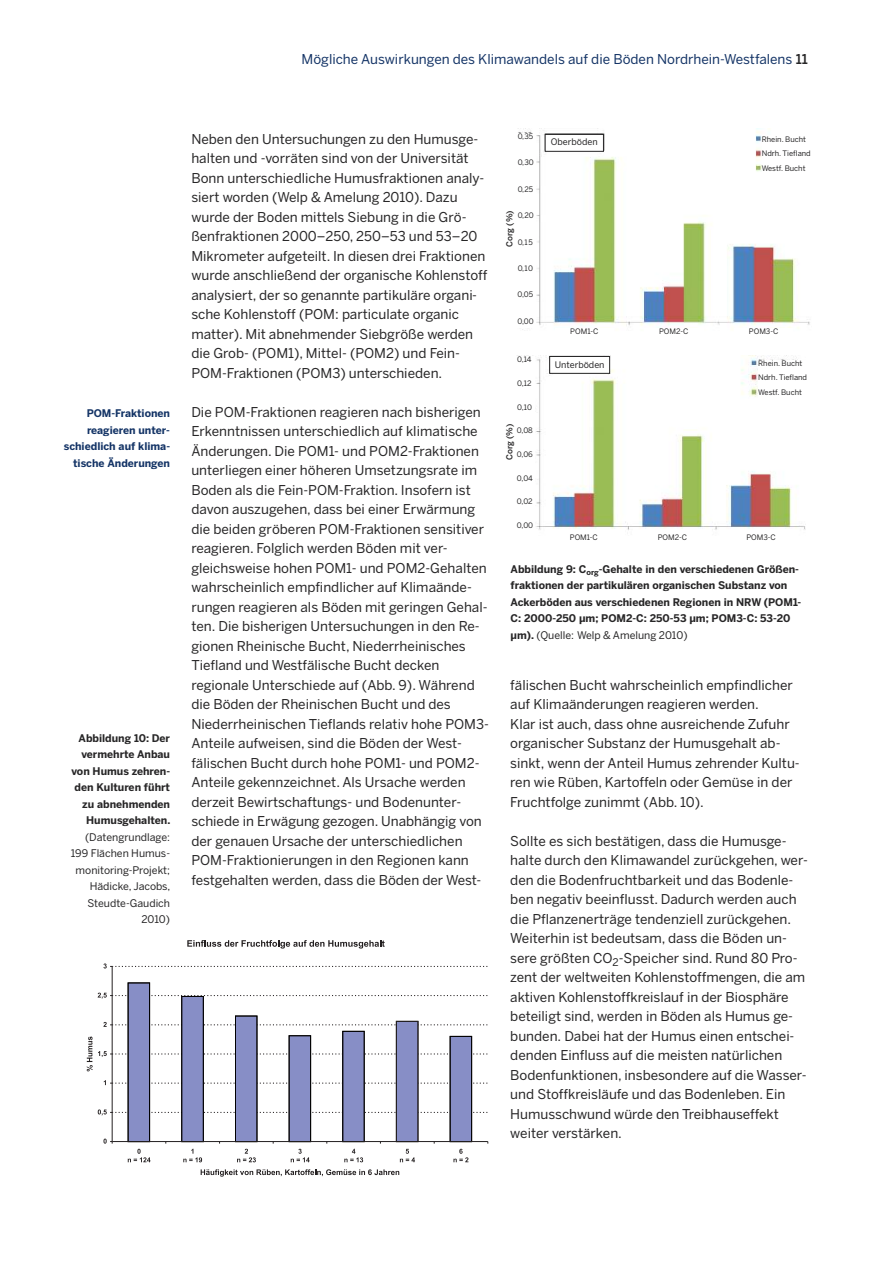
<style>
.page{position:relative;width:893px;height:1263px;background:#fff}
.page>*{position:absolute;margin:0;border:0;box-sizing:border-box;transform-origin:0 0}
.t1{font:13.5px/19.5px "Benton Sans";color:#272627}
.t2{font:13.5px "Benton Sans";color:#143466}
.t3{font:700 10.5px/16.5px "Benton Sans";color:#272627;text-align:right}
.t4{font:10.5px/16.5px "Benton Sans";color:#272627;text-align:right}
.t5{font:700 10.5px/16.5px "Benton Sans";color:#143466;text-align:right}
.t6{font:9px "Benton Sans";color:#272627}
.t7{font:500 8.25px "Benton Sans";letter-spacing:-.005em;color:#272627}
.t8{font:7.5px/14.5px "Benton Sans";color:#272627}
.s1{font-weight:500;color:#272627}
.s2{font-weight:400}
</style>
<div class="page">
<div style="left:128px;top:983px;width:22px;height:158px;background:#878ec6"></div>
<div style="left:128px;top:983px;width:22px;height:159px;border:1px solid #000001"></div>
<div style="left:182px;top:996px;width:21px;height:145px;background:#878ec6"></div>
<div style="left:181px;top:996px;width:23px;height:146px;border:1px solid #000001"></div>
<div style="left:235px;top:1016px;width:22px;height:125px;background:#878ec6"></div>
<div style="left:235px;top:1016px;width:22px;height:126px;border:1px solid #000001"></div>
<div style="left:289px;top:1036px;width:22px;height:105px;background:#878ec6"></div>
<div style="left:289px;top:1035px;width:22px;height:107px;border:1px solid #000001"></div>
<div style="left:343px;top:1031px;width:21px;height:110px;background:#878ec6"></div>
<div style="left:342px;top:1031px;width:22px;height:111px;border:1px solid #000001"></div>
<div style="left:396px;top:1021px;width:22px;height:120px;background:#878ec6"></div>
<div style="left:396px;top:1021px;width:22px;height:121px;border:1px solid #231f20"></div>
<div style="left:450px;top:1036px;width:22px;height:105px;background:#878ec6"></div>
<div style="left:450px;top:1036px;width:22px;height:106px;border:1px solid #000001"></div>
<hr style="left:112px;top:966px;width:1px;height:175px;background:#231f20">
<hr style="left:112px;top:1141px;width:376px;height:1px;background:#231f20">
<svg style="left:187px;top:940px;width:198px;height:8px"></svg>
<svg style="left:103px;top:1138px;width:10px;height:5px"></svg>
<svg style="left:98px;top:1109px;width:390px;height:6px"></svg>
<svg style="left:104px;top:1080px;width:384px;height:5px"></svg>
<svg style="left:103px;top:1022px;width:385px;height:5px"></svg>
<svg style="left:98px;top:993px;width:390px;height:6px"></svg>
<svg style="left:103px;top:963px;width:385px;height:5px"></svg>
<svg style="left:128px;top:1149px;width:23px;height:13px"></svg>
<svg style="left:183px;top:1149px;width:19px;height:13px"></svg>
<svg style="left:237px;top:1149px;width:19px;height:13px"></svg>
<svg style="left:291px;top:1149px;width:19px;height:13px"></svg>
<svg style="left:344px;top:1149px;width:19px;height:13px"></svg>
<svg style="left:400px;top:1149px;width:15px;height:13px"></svg>
<svg style="left:453px;top:1149px;width:15px;height:13px"></svg>
<svg style="left:201px;top:1169px;width:198px;height:7px"></svg>
<svg style="left:87px;top:1036px;width:401px;height:35px"></svg>
<img style="left:518px;top:130px;width:292px;height:200px">
<img style="left:517px;top:355px;width:288px;height:175px">
<div style="left:762px;top:136px;width:72px;height:42px;background:#fff"></div>
<div style="left:758px;top:360px;width:72px;height:42px;background:#fff"></div>
<div style="left:502px;top:133px;width:34px;height:194px;background:#fff"></div>
<div style="left:496px;top:356px;width:39px;height:193px;background:#fff"></div>
<div style="left:555px;top:328px;width:59px;height:15px;background:#fff"></div>
<div style="left:644px;top:328px;width:59px;height:15px;background:#fff"></div>
<div style="left:734px;top:328px;width:59px;height:15px;background:#fff"></div>
<div style="left:545px;top:134px;width:58px;height:17px;background:#fff"></div>
<div style="left:545px;top:134px;width:59px;height:18px;border:1px solid #272627"></div>
<div style="left:550px;top:356px;width:60px;height:17px;background:#fff"></div>
<div style="left:549px;top:356px;width:61px;height:18px;border:1px solid #272627"></div>
<p class="t2" style="left:302px;top:51px;width:508px">Mögliche Auswirkungen des Klimawandels auf die Böden Nordrhein-Westfalens <span class="s1">11</span></p>
<p class="t5" style="left:64px;top:405px;width:108px">POM-Fraktionen reagieren unter&shy;schiedlich auf klima&shy;tische Änderungen</p>
<p class="t3" style="left:72px;top:730px;width:100px">Abbildung 10: Der vermehrte Anbau von Humus zehren&shy;den Kulturen führt zu abnehmenden<br>Humusgehalten.</p>
<p class="t4" style="left:71px;top:829px;width:101px">(Datengrundlage:<br>199 Flächen Humus&shy;monitoring-Projekt;<br>Hädicke, Jacobs,<br>Steudte-Gaudich<br>2010)</p>
<p class="t1" style="left:191px;top:129px;width:297px">Neben den Untersuchungen zu den Humusge&shy;halten und -vorräten sind von der Universität Bonn unterschiedliche Humusfraktionen analy&shy;siert worden (Welp &amp; Amelung 2010). Dazu wurde der Boden mittels Siebung in die Grö&shy;ßenfraktionen 2000–250, 250–53 und 53–20<br>Mikrometer aufgeteilt. In diesen drei Fraktionen wurde anschließend der organische Kohlenstoff analysiert, der so genannte partikuläre organi&shy;sche Kohlenstoff (POM: particulate organic matter). Mit abnehmender Siebgröße werden die Grob- (POM1), Mittel- (POM2) und Fein-POM-Fraktionen (POM3) unterschieden.</p>
<p class="t1" style="left:191px;top:402px;width:299px">Die POM-Fraktionen reagieren nach bisherigen Erkenntnissen unterschiedlich auf klimatische Änderungen. Die POM1- und POM2-Fraktionen unterliegen einer höheren Umsetzungsrate im Boden als die Fein-POM-Fraktion. Insofern ist davon auszugehen, dass bei einer Erwärmung die beiden gröberen POM-Fraktionen sensitiver reagieren. Folglich werden Böden mit ver&shy;gleichsweise hohen POM1- und POM2-Gehalten wahrscheinlich empfindlicher auf Klimaände&shy;rungen reagieren als Böden mit geringen Gehal&shy;ten. Die bisherigen Untersuchungen in den Re&shy;gionen Rheinische Bucht, Niederrheinisches Tiefland und Westfälische Bucht decken regionale Unterschiede auf (Abb. 9). Während die Böden der Rheinischen Bucht und des Niederrheinischen Tieflands relativ hohe POM3- Anteile aufweisen, sind die Böden der West&shy;fälischen Bucht durch hohe POM1- und POM2- Anteile gekennzeichnet. Als Ursache werden derzeit Bewirtschaftungs- und Bodenunter&shy;schiede in Erwägung gezogen. Unabhängig von der genauen Ursache der unterschiedlichen POM-Fraktionierungen in den Regionen kann festgehalten werden, dass die Böden der West-</p>
<p class="t8" style="left:518px;top:129px;width:17px">0,35</p>
<p class="t8" style="left:518px;top:156px;width:18px">0,30</p>
<p class="t8" style="left:518px;top:182px;width:17px">0,25</p>
<p class="t8" style="left:518px;top:208px;width:17px">0,20</p>
<p class="t8" style="left:518px;top:235px;width:17px">0,15</p>
<p class="t8" style="left:518px;top:261px;width:17px">0,10</p>
<p class="t8" style="left:517px;top:288px;width:17px">0,05</p>
<p class="t8" style="left:517px;top:314px;width:18px">0,00</p>
<p class="t7" style="left:505px;top:247px;width:38px;rotate:-90deg">Corg (%)</p>
<p class="t8" style="left:517px;top:352px;width:16px">0,14</p>
<p class="t8" style="left:517px;top:376px;width:16px">0,12</p>
<p class="t8" style="left:517px;top:400px;width:16px">0,10</p>
<p class="t8" style="left:517px;top:423px;width:17px">0,08</p>
<p class="t8" style="left:517px;top:447px;width:17px">0,06</p>
<p class="t8" style="left:517px;top:471px;width:17px">0,04</p>
<p class="t8" style="left:517px;top:494px;width:17px">0,02</p>
<p class="t8" style="left:517px;top:518px;width:18px">0,00</p>
<p class="t7" style="left:505px;top:460px;width:38px;rotate:-90deg">Corg (%)</p>
<p class="t6" style="left:551px;top:137px;width:48px">Oberböden</p>
<p class="t8" style="left:762px;top:132px;width:50px">Rhein. Bucht<br>Ndrh. Tiefland<br>Westf. Bucht</p>
<p class="t8" style="left:570px;top:324px;width:30px">POM1-C</p>
<p class="t8" style="left:659px;top:324px;width:31px">POM2-C</p>
<p class="t8" style="left:749px;top:324px;width:31px">POM3-C</p>
<p class="t6" style="left:555px;top:359px;width:51px">Unterböden</p>
<p class="t8" style="left:758px;top:356px;width:50px">Rhein. Bucht<br>Ndrh. Tiefland<br>Westf. Bucht</p>
<p class="t8" style="left:570px;top:530px;width:30px">POM1-C</p>
<p class="t8" style="left:658px;top:530px;width:31px">POM2-C</p>
<p class="t8" style="left:746px;top:530px;width:31px">POM3-C</p>
<p class="t3" style="left:511px;top:561px;width:292px;text-align:left">Abbildung 9: C<sub>org</sub>-Gehalte in den verschiedenen Größen&shy;fraktionen der partikulären organischen Substanz von Ackerböden aus verschiedenen Regionen in NRW (POM1- C: 2000-250 µm; POM2-C: 250-53 µm; POM3-C: 53-20 µm). <span class="s2">(Quelle: Welp &amp; Amelung 2010)</span></p>
<p class="t1" style="left:510px;top:675px;width:291px">fälischen Bucht wahrscheinlich empfindlicher auf Klimaänderungen reagieren werden.<br>Klar ist auch, dass ohne ausreichende Zufuhr organischer Substanz der Humusgehalt ab&shy;sinkt, wenn der Anteil Humus zehrender Kultu&shy;ren wie Rüben, Kartoffeln oder Gemüse in der Fruchtfolge zunimmt (Abb. 10).</p>
<p class="t1" style="left:510px;top:831px;width:299px">Sollte es sich bestätigen, dass die Humusge&shy;halte durch den Klimawandel zurückgehen, wer&shy;den die Bodenfruchtbarkeit und das Bodenle&shy;ben negativ beeinflusst. Dadurch werden auch die Pflanzenerträge tendenziell zurückgehen.<br>Weiterhin ist bedeutsam, dass die Böden un&shy;sere größten CO<sub>2</sub>-Speicher sind. Rund 80 Pro&shy;zent der weltweiten Kohlenstoffmengen, die am aktiven Kohlenstoffkreislauf in der Biosphäre beteiligt sind, werden in Böden als Humus ge&shy;bunden. Dabei hat der Humus einen entschei&shy;denden Einfluss auf die meisten natürlichen Bodenfunktionen, insbesondere auf die Wasser&shy;und Stoffkreisläufe und das Bodenleben. Ein Humusschwund würde den Treibhauseffekt weiter verstärken.</p>
</div>
